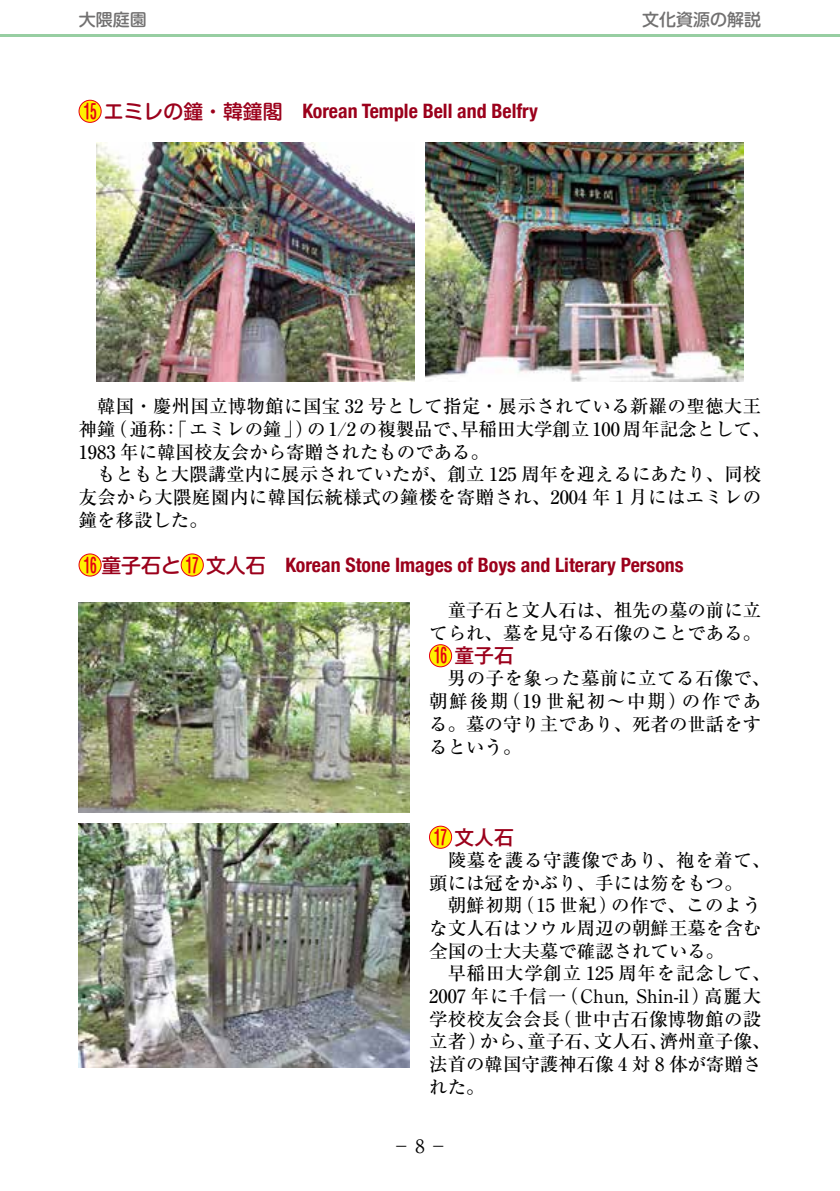
<style>
.page{position:relative;width:840px;height:1191px;background:#fff}
.page>*{position:absolute;margin:0;border:0;box-sizing:border-box;transform-origin:0 0}
.t1{font:700 condensed 19.8px "Helvetica Neue";color:#9b001b}
.t2{font:500 19.8px "Gothic MB101 Pro";color:#9b001b}
.t3{font:500 18.4px/22.6px "Ryumin Pro";color:#000}
.t4{font:500 18.4px/22.6px "Ryumin Pro";letter-spacing:.035em;color:#000}
.t5{font:500 18.4px/22.6px "Ryumin Pro";letter-spacing:.02em;color:#000}
.t6{font:18.4px "Ryumin Pro";color:#000}
.t7{font:500 17px "Shin M Go Pro";color:#727171}
.s1{font-family:"Shin M Go Pro";font-weight:500;font-stretch:normal;color:#e60012}
.s2{font-family:"Shin M Go Pro";font-weight:500;font-stretch:normal}
.s3{font-family:"Shin M Go Pro";color:#e60012}
</style>
<div class="page">
<div style="left:79px;top:100px;width:22px;height:22px;background:#fff100;border-radius:50%"></div>
<div style="left:79px;top:100px;width:22px;height:23px;border:1px solid #e60012;border-radius:50%"></div>
<div style="left:79px;top:554px;width:22px;height:22px;background:#fff100;border-radius:50%"></div>
<div style="left:79px;top:553px;width:22px;height:23px;border:1px solid #e60012;border-radius:50%"></div>
<div style="left:181px;top:554px;width:22px;height:22px;background:#fff100;border-radius:50%"></div>
<div style="left:181px;top:553px;width:22px;height:23px;border:1px solid #e60012;border-radius:50%"></div>
<div style="left:429px;top:644px;width:22px;height:23px;background:#fff100;border-radius:50%"></div>
<div style="left:429px;top:644px;width:22px;height:23px;border:1px solid #e60012;border-radius:50%"></div>
<div style="left:429px;top:826px;width:22px;height:22px;background:#fff100;border-radius:50%"></div>
<div style="left:429px;top:826px;width:22px;height:22px;border:1px solid #e60012;border-radius:50%"></div>
<hr style="left:0;top:34px;width:839px;height:3px;background:#97cea2">
<img style="left:79px;top:602px;width:330px;height:210px">
<img style="left:96px;top:143px;width:318px;height:238px">
<img style="left:425px;top:143px;width:318px;height:238px">
<img style="left:79px;top:823px;width:330px;height:244px">
<p class="t7" style="left:79px;top:6px;width:70px">大隈庭園</p>
<p class="t7" style="left:641px;top:6px;width:121px">文化資源の解説</p>
<p class="t1" style="left:83px;top:99px;width:456px"><span class="s1">15</span> <span class="s2">エミレの鐘・韓鐘閣　</span>Korean Temple Bell and Belfry</p>
<p class="t3" style="left:79px;top:394px;width:692px;text-indent:18px">韓国・慶州国立博物館に国宝 32 号として指定・展示されている新羅の聖徳大王神鐘（通称：「エミレの鐘」）の 1/2 の複製品で、早稲田大学創立 100周年記念として、<br>1983 年に韓国校友会から寄贈されたものである。</p>
<p class="t3" style="left:79px;top:462px;width:683px;text-align:justify;text-indent:18px">もともと大隈講堂内に展示されていたが、創立 125 周年を迎えるにあたり、同校友会から大隈庭園内に韓国伝統様式の鐘楼を寄贈され、2004 年 1 月にはエミレの鐘を移設した。</p>
<p class="t1" style="left:83px;top:553px;width:601px"><span class="s1">16</span> <span class="s2">童子石と</span> <span class="s1">17</span> <span class="s2">文人石　</span>Korean Stone Images of Boys and Literary Persons</p>
<p class="t3" style="left:429px;top:598px;width:333px;text-align:right">童子石と文人石は、祖先の墓の前に立てられ、墓を見守る石像のことである。</p>
<p class="t2" style="left:433px;top:639px;width:81px"><span class="s3">16</span> 童子石</p>
<p class="t4" style="left:429px;top:666px;width:342px;text-indent:18px">男の子を象った墓前に立てる石像で、朝鮮後期（19 世紀初～中期）の作である。墓の守り主であり、死者の世話をするという。</p>
<p class="t2" style="left:433px;top:820px;width:81px"><span class="s3">17</span> 文人石</p>
<p class="t5" style="left:429px;top:847px;width:342px;text-indent:18px">陵墓を護る守護像であり、袍を着て、頭には冠をかぶり、手には笏をもつ。</p>
<p class="t3" style="left:429px;top:892px;width:333px;text-align:justify;text-indent:18px">朝鮮初期（15 世紀）の作で、このような文人石はソウル周辺の朝鮮王墓を含む全国の士大夫墓で確認されている。</p>
<p class="t3" style="left:429px;top:961px;width:342px;text-indent:18px">早稲田大学創立 125 周年を記念して、<br>2007 年に千信一（Chun, Shin-il）高麗大学校校友会会長（世中古石像博物館の設立者）から、童子石、文人石、濟州童子像、法首の韓国守護神石像 4 対 8 体が寄贈された。</p>
<p class="t6" style="left:392px;top:1131px;width:57px">−8−</p>
</div>
